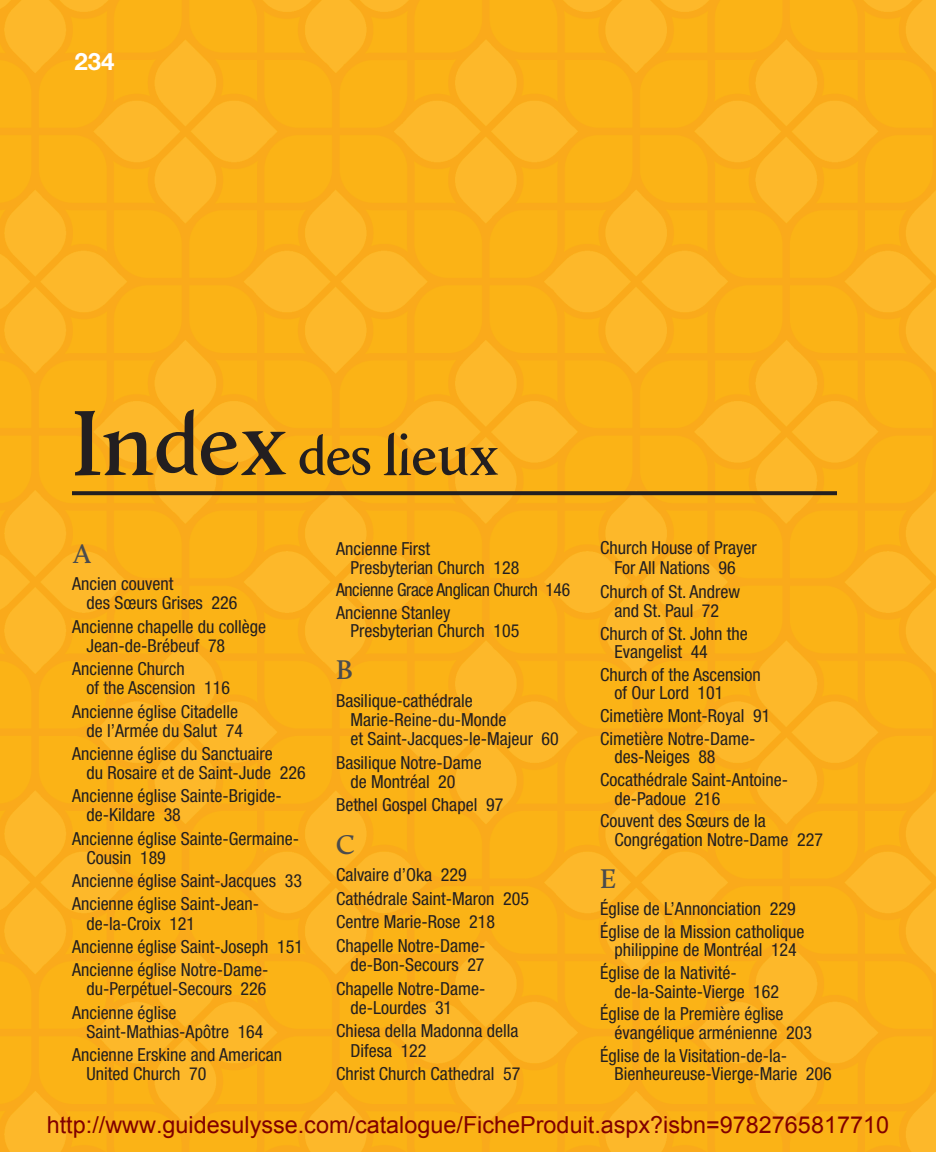
<style>
.page{position:relative;width:936px;height:1152px;background:#fff}
.page>*{position:absolute;margin:0;border:0;box-sizing:border-box;transform-origin:0 0}
.t1{font:60px "Shancalluna";letter-spacing:-.03em;color:#231f20}
.t2{font:28px "Shancalluna";color:#4b4c4d}
.t3{font:700 24px "Helvetica Neue LT Std";color:#fff}
.t4{font:23.4px "Arial";color:#800000}
.t5{font:condensed 18px/19px "Helvetica Neue LT Std";color:#231f20}
.t6{font:condensed 18px/22.6px "Helvetica Neue LT Std";letter-spacing:-.02em;color:#231f20}
.s1{font-size:96px}
</style>
<div class="page">
<img style="left:0;top:0;width:936px;height:1152px">
<svg style="left:72px;top:491px;width:765px;height:4px;fill:#231f20"></svg>
<h3 class="t3" style="left:74px;top:47px;width:42px">234</h3>
<h1 class="t1" style="left:72px;top:418px;width:429px"><span class="s1">Index</span> des lieux</h1>
<h2 class="t2" style="left:72px;top:536px;width:21px">A</h2>
<p class="t5" style="left:86px;top:574px;width:153px;text-indent:-14px">Ancien couvent<br>des Sœurs Grises 226</p>
<p class="t5" style="left:86px;top:617px;width:181px;text-indent:-14px">Ancienne chapelle du collège<br>Jean-de-Brébeuf 78</p>
<p class="t5" style="left:86px;top:659px;width:145px;text-indent:-14px">Ancienne Church<br>of the Ascension 116</p>
<p class="t5" style="left:72px;top:702px;width:173px;text-align:right">Ancienne église Citadelle de l’Armée du Salut 74</p>
<p class="t5" style="left:86px;top:744px;width:221px;text-indent:-14px">Ancienne église du Sanctuaire<br>du Rosaire et de Saint-Jude 226</p>
<p class="t5" style="left:86px;top:786px;width:197px;text-indent:-14px">Ancienne église Sainte-Brigide&shy;de-Kildare 38</p>
<p class="t5" style="left:86px;top:829px;width:214px;text-indent:-14px">Ancienne église Sainte-Germaine-<br>Cousin 189</p>
<p class="t5" style="left:72px;top:869px;width:232px;line-height:23.4px">Ancienne église Saint-Jacques 33<br>Ancienne église Saint-Jean-</p>
<p class="t5" style="left:72px;top:911px;width:233px;line-height:23.4px;text-indent:14px">de-la-Croix 121<br>Ancienne église Saint-Joseph 151<br>Ancienne église Notre-Dame-</p>
<p class="t5" style="left:72px;top:977px;width:196px;line-height:23.4px;text-indent:14px">du-Perpétuel-Secours 226<br>Ancienne église</p>
<p class="t5" style="left:72px;top:1020px;width:212px;line-height:23.4px;text-align:center">Saint-Mathias-Apôtre 164<br>Ancienne Erskine and American</p>
<p class="t5" style="left:86px;top:1064px;width:121px">United Church 70</p>
<p class="t5" style="left:350px;top:539px;width:171px;text-indent:-14px">Ancienne First<br>Presbyterian Church 128</p>
<p class="t6" style="left:336px;top:578px;width:236px">Ancienne Grace Anglican Church 146<br>Ancienne Stanley</p>
<p class="t5" style="left:350px;top:621px;width:171px">Presbyterian Church 105</p>
<h2 class="t2" style="left:336px;top:653px;width:18px">B</h2>
<p class="t5" style="left:350px;top:691px;width:210px;text-indent:-14px">Basilique-cathédrale<br>Marie-Reine-du-Monde<br>et Saint-Jacques-le-Majeur 60</p>
<p class="t5" style="left:350px;top:753px;width:133px;text-indent:-14px">Basilique Notre-Dame de Montréal 20</p>
<p class="t5" style="left:336px;top:795px;width:169px">Bethel Gospel Chapel 97</p>
<h2 class="t2" style="left:336px;top:827px;width:20px">C</h2>
<p class="t5" style="left:336px;top:863px;width:195px;line-height:23.6px">Calvaire d’Oka 229<br>Cathédrale Saint-Maron 205<br>Centre Marie-Rose 218<br>Chapelle Notre-Dame-</p>
<p class="t5" style="left:336px;top:953px;width:151px;line-height:23.6px;text-align:right">de-Bon-Secours 27<br>Chapelle Notre-Dame-</p>
<p class="t5" style="left:336px;top:996px;width:184px;line-height:23.6px;text-indent:14px">de-Lourdes 31<br>Chiesa della Madonna della</p>
<p class="t5" style="left:336px;top:1038px;width:186px;line-height:23.6px;text-indent:14px">Difesa 122<br>Christ Church Cathedral 57</p>
<p class="t5" style="left:600px;top:538px;width:158px;text-align:center">Church House of Prayer<br>For All Nations 96</p>
<p class="t5" style="left:600px;top:582px;width:142px;text-align:center">Church of St. Andrew and St. Paul 72</p>
<p class="t5" style="left:614px;top:624px;width:135px;line-height:18.4px;text-indent:-14px">Church of St. John the<br>Evangelist 44</p>
<p class="t5" style="left:614px;top:665px;width:148px;line-height:18.4px;text-indent:-14px">Church of the Ascension of Our Lord 101</p>
<p class="t5" style="left:600px;top:704px;width:172px;line-height:22.8px">Cimetière Mont-Royal 91<br>Cimetière Notre-Dame-</p>
<p class="t5" style="left:600px;top:746px;width:190px;line-height:22.8px;text-indent:14px">des-Neiges 88<br>Cocathédrale Saint-Antoine-</p>
<p class="t5" style="left:600px;top:787px;width:167px;line-height:22.8px;text-indent:14px">de-Padoue 216<br>Couvent des Sœurs de la</p>
<p class="t5" style="left:614px;top:830px;width:210px">Congrégation Notre-Dame 227</p>
<h2 class="t2" style="left:600px;top:862px;width:18px">E</h2>
<p class="t5" style="left:600px;top:897px;width:206px;line-height:22.8px">Église de L’Annonciation 229<br>Église de la Mission catholique</p>
<p class="t5" style="left:600px;top:939px;width:198px;line-height:22.8px;text-indent:14px">philippine de Montréal 124<br>Église de la Nativité-</p>
<p class="t5" style="left:600px;top:980px;width:185px;line-height:22.8px;text-align:center">de-la-Sainte-Vierge 162<br>Église de la Première église</p>
<p class="t5" style="left:600px;top:1021px;width:214px;line-height:22.8px;text-indent:14px">évangélique arménienne 203<br>Église de la Visitation-de-la-</p>
<p class="t5" style="left:614px;top:1064px;width:219px">Bienheureuse-Vierge-Marie 206</p>
<p class="t4" style="left:47px;top:1109px;width:844px">http://www.guidesulysse.com/catalogue/FicheProduit.aspx?isbn=9782765817710</p>
</div>
